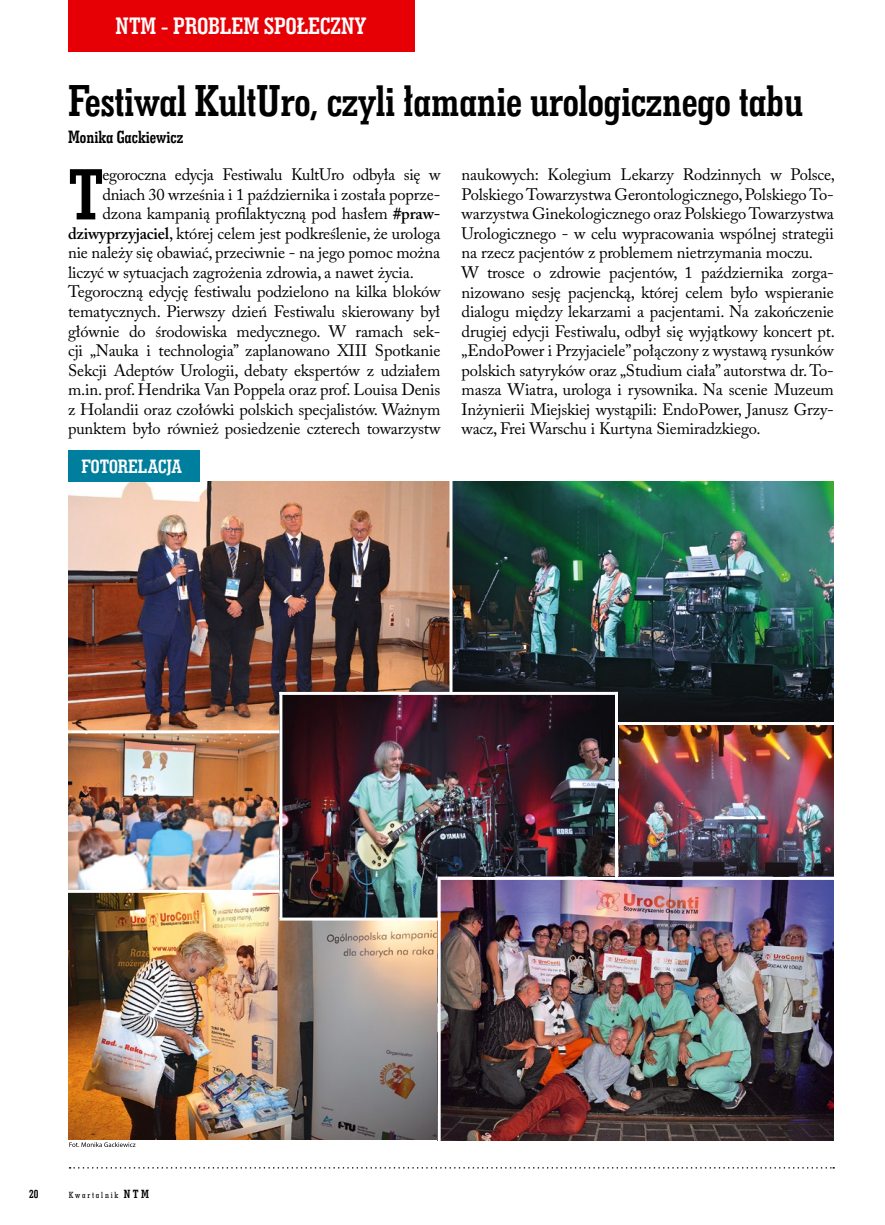
<style>
.page{position:relative;width:885px;height:1225px;background:#fff}
.page>*{position:absolute;margin:0;border:0;box-sizing:border-box;transform-origin:0 0}
.t1{font:73.8px "Geo Slab 703 Bd Cn EU Normal";color:#000}
.t2{font:45px "Geo Slab 703 Bd Cn EU Normal";letter-spacing:-.01em;color:#000}
.t3{font:24px "Geo Slab 703 Bd Cn EU Normal";color:#fff}
.t4{font:19.5px "Geo Slab 703 Bd Cn EU Normal";color:#fff}
.t5{font:18px "Geo Slab 703 Bd Cn EU Normal";color:#000}
.t6{font:16.5px/19.5px "Adobe Caslon Pro";letter-spacing:-.01em;color:#000}
.t7{font:12px "Geo Slab 703 Bd Cn EU Normal";color:#000}
.t8{font:9px "Geo Slab 703 Md Cn EU Normal";letter-spacing:.2em;color:#000}
.s1{font-weight:600}
.s2{font-family:"Geo Slab 703 Bd Cn EU Normal";font-size:12px}
</style>
<div class="page">
<img style="left:68px;top:893px;width:369px;height:246px">
<svg style="left:70px;top:1167px;width:764px;height:1px"></svg>
<div style="left:68px;top:0;width:347px;height:51px;background:#e60005"></div>
<img style="left:68px;top:482px;width:381px;height:248px">
<img style="left:452px;top:482px;width:381px;height:240px">
<img style="left:618px;top:725px;width:215px;height:152px">
<img style="left:68px;top:733px;width:211px;height:157px">
<img style="left:282px;top:695px;width:333px;height:222px">
<img style="left:440px;top:880px;width:393px;height:260px">
<hr style="left:279px;top:692px;width:339px;height:3px;background:#fff">
<hr style="left:437px;top:877px;width:406px;height:3px;background:#fff">
<hr style="left:279px;top:917px;width:161px;height:3px;background:#fff">
<hr style="left:279px;top:692px;width:3px;height:227px;background:#fff">
<hr style="left:437px;top:878px;width:3px;height:269px;background:#fff">
<hr style="left:615px;top:692px;width:3px;height:185px;background:#fff">
<div style="left:68px;top:450px;width:132px;height:32px;background:#007e9e"></div>
<svg style="left:69px;top:1142px;width:66px;height:5px"></svg>
<h3 class="t3" style="left:115px;top:11px;width:252px">NTM - PROBLEM SPOŁECZNY</h3>
<h2 class="t2" style="left:68px;top:73px;width:736px">Festiwal KultUro, czyli łamanie urologicznego tabu</h2>
<p class="t5" style="left:68px;top:126px;width:117px">Monika Gackiewicz</p>
<h1 class="t1" style="left:68px;top:148px;width:37px">T</h1>
<p class="t6" style="left:102px;top:165px;width:339px">egoroczna edycja Festiwalu KultUro odbyła się w</p>
<p class="t6" style="left:461px;top:165px;width:375px">naukowych: Kolegium Lekarzy Rodzinnych w Polsce, Polskiego Towarzystwa Gerontologicznego, Polskiego To&shy;warzystwa Ginekologicznego oraz Polskiego Towarzystwa Urologicznego - w celu wypracowania wspólnej strategii na rzecz pacjentów z problemem nietrzymania moczu.<br>W trosce o zdrowie pacjentów, 1 października zorga&shy;nizowano sesję pacjencką, której celem było wspieranie dialogu między lekarzami a pacjentami. Na zakończenie drugiej edycji Festiwalu, odbył się wyjątkowy koncert pt. „EndoPower i Przyjaciele” połączony z wystawą rysunków polskich satyryków oraz „Studium ciała” autorstwa dr. To&shy;masza Wiatra, urologa i rysownika. Na scenie Muzeum Inżynierii Miejskiej wystąpili: EndoPower, Janusz Grzy&shy;wacz, Frei Warschu i Kurtyna Siemiradzkiego.</p>
<p class="t6" style="left:102px;top:184px;width:339px">dniach 30 września i 1 października i została poprze-</p>
<p class="t6" style="left:102px;top:204px;width:339px">dzona kampanią profilaktyczną pod hasłem <span class="s1">#praw-</span></p>
<p class="t6" style="left:68px;top:223px;width:374px"><span class="s1">dziwyprzyjaciel</span>, której celem jest podkreślenie, że urologa</p>
<p class="t6" style="left:68px;top:243px;width:374px">nie należy się obawiać, przeciwnie - na jego pomoc można</p>
<p class="t6" style="left:68px;top:262px;width:347px">liczyć w sytuacjach zagrożenia zdrowia, a nawet życia.</p>
<p class="t6" style="left:68px;top:282px;width:374px">Tegoroczną edycję festiwalu podzielono na kilka bloków</p>
<p class="t6" style="left:68px;top:301px;width:374px">tematycznych. Pierwszy dzień Festiwalu skierowany był</p>
<p class="t6" style="left:68px;top:321px;width:374px">głównie do środowiska medycznego. W ramach sek-</p>
<p class="t6" style="left:68px;top:340px;width:374px">cji „Nauka i technologia” zaplanowano XIII Spotkanie</p>
<p class="t6" style="left:68px;top:360px;width:374px">Sekcji Adeptów Urologii, debaty ekspertów z udziałem</p>
<p class="t6" style="left:68px;top:379px;width:373px">m.in. prof. Hendrika Van Poppela oraz prof. Louisa Denis</p>
<p class="t6" style="left:68px;top:399px;width:374px">z Holandii oraz czołówki polskich specjalistów. Ważnym</p>
<p class="t6" style="left:68px;top:418px;width:374px">punktem było również posiedzenie czterech towarzystw</p>
<p class="t4" style="left:82px;top:454px;width:102px">FOTORELACJA</p>
<p class="t7" style="left:29px;top:1186px;width:11px">20</p>
<p class="t8" style="left:69px;top:1189px;width:82px">Kwartalnik <span class="s2">NTM</span></p>
</div>
